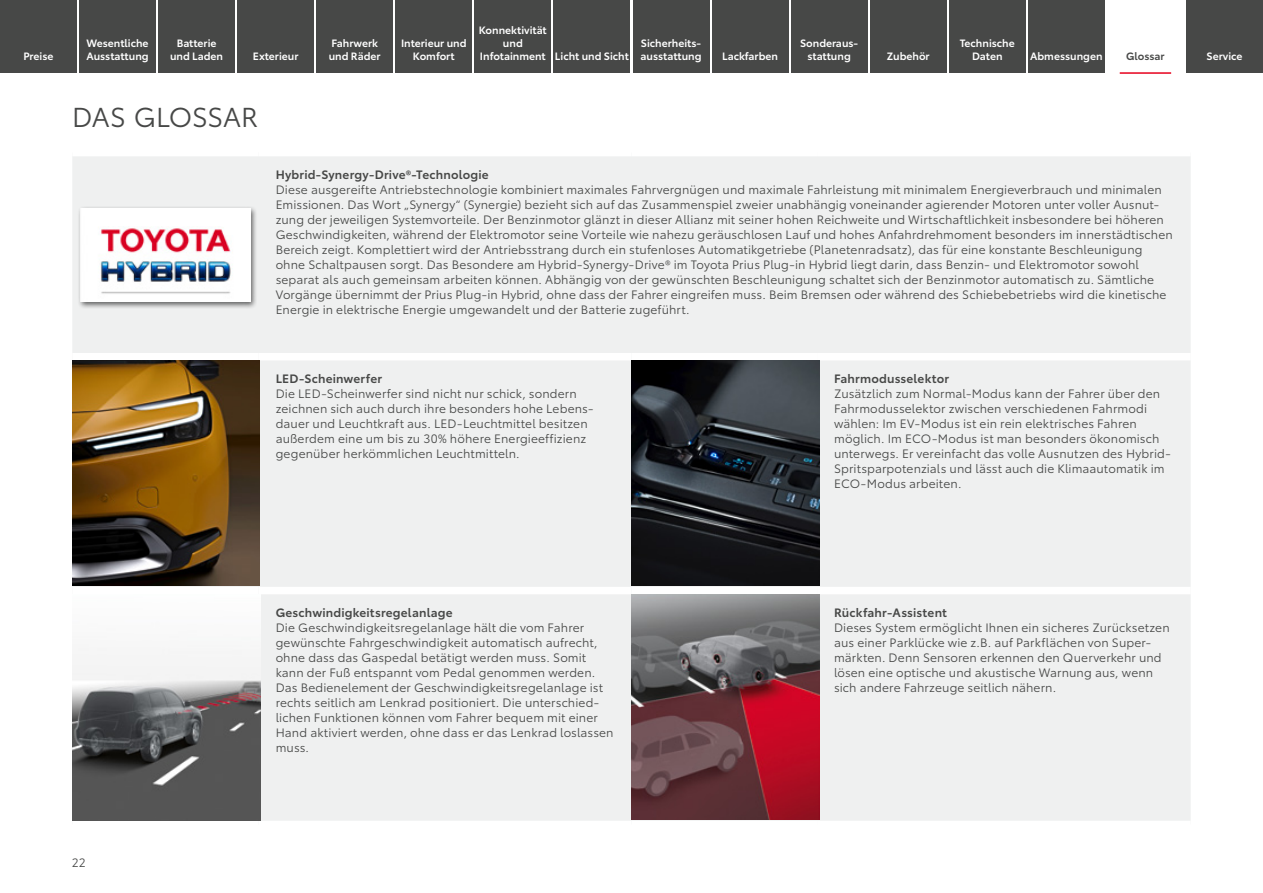
<style>
.page{position:relative;width:1263px;height:893px;background:#fff}
.page>*{position:absolute;margin:0;border:0;box-sizing:border-box;transform-origin:0 0}
._1_Headline{font:27px "Toyota Type";letter-spacing:-.01em;color:#474847}
._1_Glossar_Copy{font:12px/15px "Toyota Type";letter-spacing:.01em;color:#474847}
._1_Glossar_Head{font:600 12px "Toyota Type";letter-spacing:.015em;color:#474847}
._1_Verlinkung{font:600 10.5px/12.6px "Toyota Type";color:#fff;text-align:center}
._1_Verlinkung_aktuell{font:600 10.5px "Toyota Type";color:#474847}
</style>
<div class="page">
<div style="left:72px;top:156px;width:1119px;height:665px;background:#eff0f0"></div>
<div style="left:72px;top:353px;width:187px;height:7px;background:#fff"></div>
<div style="left:259px;top:353px;width:372px;height:7px;background:#fff"></div>
<div style="left:631px;top:353px;width:186px;height:7px;background:#fff"></div>
<div style="left:817px;top:353px;width:374px;height:7px;background:#fff"></div>
<div style="left:72px;top:587px;width:187px;height:7px;background:#fff"></div>
<div style="left:259px;top:587px;width:372px;height:7px;background:#fff"></div>
<div style="left:631px;top:587px;width:186px;height:7px;background:#fff"></div>
<div style="left:817px;top:587px;width:374px;height:7px;background:#fff"></div>
<div style="left:77px;top:206px;width:181px;height:102px;background:#000;opacity:.6"></div>
<img style="left:80px;top:208px;width:170px;height:93px">
<img style="left:72px;top:360px;width:188px;height:226px">
<img style="left:631px;top:360px;width:188px;height:226px">
<img style="left:72px;top:594px;width:189px;height:227px">
<img style="left:631px;top:594px;width:188px;height:226px">
<div style="left:0;top:0;width:77px;height:72px;background:#474847"></div>
<div style="left:79px;top:0;width:77px;height:72px;background:#474847"></div>
<div style="left:237px;top:0;width:77px;height:72px;background:#474847"></div>
<div style="left:158px;top:0;width:77px;height:72px;background:#474847"></div>
<div style="left:316px;top:0;width:77px;height:72px;background:#474847"></div>
<div style="left:395px;top:0;width:77px;height:72px;background:#474847"></div>
<div style="left:474px;top:0;width:77px;height:72px;background:#474847"></div>
<div style="left:553px;top:0;width:77px;height:72px;background:#474847"></div>
<div style="left:632px;top:0;width:77px;height:72px;background:#474847"></div>
<div style="left:712px;top:0;width:76px;height:72px;background:#474847"></div>
<div style="left:791px;top:0;width:77px;height:72px;background:#474847"></div>
<div style="left:870px;top:0;width:77px;height:72px;background:#474847"></div>
<div style="left:949px;top:0;width:77px;height:72px;background:#474847"></div>
<div style="left:1028px;top:0;width:77px;height:72px;background:#474847"></div>
<hr style="left:1120px;top:72px;width:51px;height:2px;background:#e7001d">
<div style="left:1186px;top:0;width:77px;height:72px;background:#474847"></div>
<p class="_1_Verlinkung" style="left:23px;top:49px;width:32px">Preise</p>
<p class="_1_Verlinkung" style="left:86px;top:36px;width:64px;text-align:left">Wesentliche<br>Ausstattung</p>
<p class="_1_Verlinkung" style="left:170px;top:36px;width:55px">Batterie und Laden</p>
<p class="_1_Verlinkung" style="left:329px;top:36px;width:53px;text-align:left">Fahrwerk und Räder</p>
<p class="_1_Verlinkung" style="left:401px;top:36px;width:67px">Interieur und<br>Komfort</p>
<p class="_1_Verlinkung" style="left:253px;top:49px;width:47px">Exterieur</p>
<p class="_1_Verlinkung" style="left:479px;top:23px;width:69px">Konnektivität und<br>Infotainment</p>
<p class="_1_Verlinkung" style="left:555px;top:49px;width:75px">Licht und Sicht</p>
<p class="_1_Verlinkung" style="left:640px;top:36px;width:63px;text-align:left">Sicherheits&shy;ausstattung</p>
<p class="_1_Verlinkung" style="left:722px;top:49px;width:57px">Lackfarben</p>
<p class="_1_Verlinkung" style="left:800px;top:36px;width:59px">Sonderaus&shy;stattung</p>
<p class="_1_Verlinkung" style="left:887px;top:49px;width:44px">Zubehör</p>
<p class="_1_Verlinkung" style="left:960px;top:36px;width:56px">Technische<br>Daten</p>
<p class="_1_Verlinkung" style="left:1030px;top:49px;width:74px">Abmessungen</p>
<p class="_1_Verlinkung_aktuell" style="left:1126px;top:48px;width:40px">Glossar</p>
<p class="_1_Verlinkung" style="left:1206px;top:49px;width:37px">Service</p>
<p class="_1_Headline" style="left:72px;top:97px;width:187px">DAS GLOSSAR</p>
<p class="_1_Glossar_Head" style="left:276px;top:165px;width:214px">Hybrid-Synergy-Drive®-Technologie</p>
<p class="_1_Glossar_Copy" style="left:276px;top:181px;width:899px">Diese ausgereifte Antriebstechnologie kombiniert maximales Fahrvergnügen und maximale Fahrleistung mit minimalem Energieverbrauch und minimalen Emissionen. Das Wort „Synergy“ (Synergie) bezieht sich auf das Zusammenspiel zweier unabhängig voneinander agierender Motoren unter voller Ausnut&shy;zung der jeweiligen Systemvorteile. Der Benzinmotor glänzt in dieser Allianz mit seiner hohen Reichweite und Wirtschaftlichkeit insbesondere bei höheren Geschwindigkeiten, während der Elektromotor seine Vorteile wie nahezu geräuschlosen Lauf und hohes Anfahrdrehmoment besonders im innerstädtischen Bereich zeigt. Komplettiert wird der Antriebsstrang durch ein stufenloses Automatikgetriebe (Planetenradsatz), das für eine konstante Beschleunigung ohne Schaltpausen sorgt. Das Besondere am Hybrid-Synergy-Drive® im Toyota Prius Plug-in Hybrid liegt darin, dass Benzin- und Elektromotor sowohl separat als auch gemeinsam arbeiten können. Abhängig von der gewünschten Beschleunigung schaltet sich der Benzinmotor automatisch zu. Sämtliche Vorgänge übernimmt der Prius Plug-in Hybrid, ohne dass der Fahrer eingreifen muss. Beim Bremsen oder während des Schiebebetriebs wird die kinetische Energie in elektrische Energie umgewandelt und der Batterie zugeführt.</p>
<p class="_1_Glossar_Head" style="left:276px;top:369px;width:108px">LED-Scheinwerfer</p>
<p class="_1_Glossar_Copy" style="left:276px;top:385px;width:319px">Die LED-Scheinwerfer sind nicht nur schick, sondern zeichnen sich auch durch ihre besonders hohe Lebens&shy;dauer und Leuchtkraft aus. LED-Leuchtmittel besitzen außerdem eine um bis zu 30% höhere Energieeffizienz gegenüber herkömmlichen Leuchtmitteln.</p>
<p class="_1_Glossar_Head" style="left:834px;top:369px;width:117px">Fahrmodusselektor</p>
<p class="_1_Glossar_Copy" style="left:834px;top:385px;width:338px">Zusätzlich zum Normal-Modus kann der Fahrer über den Fahrmodusselektor zwischen verschiedenen Fahrmodi wählen: Im EV-Modus ist ein rein elektrisches Fahren möglich. Im ECO-Modus ist man besonders ökonomisch unterwegs. Er vereinfacht das volle Ausnutzen des Hybrid-Spritsparpotenzials und lässt auch die Klimaautomatik im ECO-Modus arbeiten.</p>
<p class="_1_Glossar_Copy" style="left:72px;top:855px;width:15px">22</p>
<p class="_1_Glossar_Head" style="left:276px;top:603px;width:178px">Geschwindigkeitsregelanlage</p>
<p class="_1_Glossar_Copy" style="left:276px;top:619px;width:339px">Die Geschwindigkeitsregelanlage hält die vom Fahrer gewünschte Fahrgeschwindigkeit automatisch aufrecht, ohne dass das Gaspedal betätigt werden muss. Somit kann der Fuß entspannt vom Pedal genommen werden.<br>Das Bedienelement der Geschwindigkeitsregelanlage ist rechts seitlich am Lenkrad positioniert. Die unterschied&shy;lichen Funktionen können vom Fahrer bequem mit einer Hand aktiviert werden, ohne dass er das Lenkrad loslassen muss.</p>
<p class="_1_Glossar_Head" style="left:834px;top:603px;width:114px">Rückfahr-Assistent</p>
<p class="_1_Glossar_Copy" style="left:834px;top:619px;width:337px">Dieses System ermöglicht Ihnen ein sicheres Zurücksetzen aus einer Parklücke wie z.B. auf Parkflächen von Super&shy;märkten. Denn Sensoren erkennen den Querverkehr und lösen eine optische und akustische Warnung aus, wenn sich andere Fahrzeuge seitlich nähern.</p>
</div>
